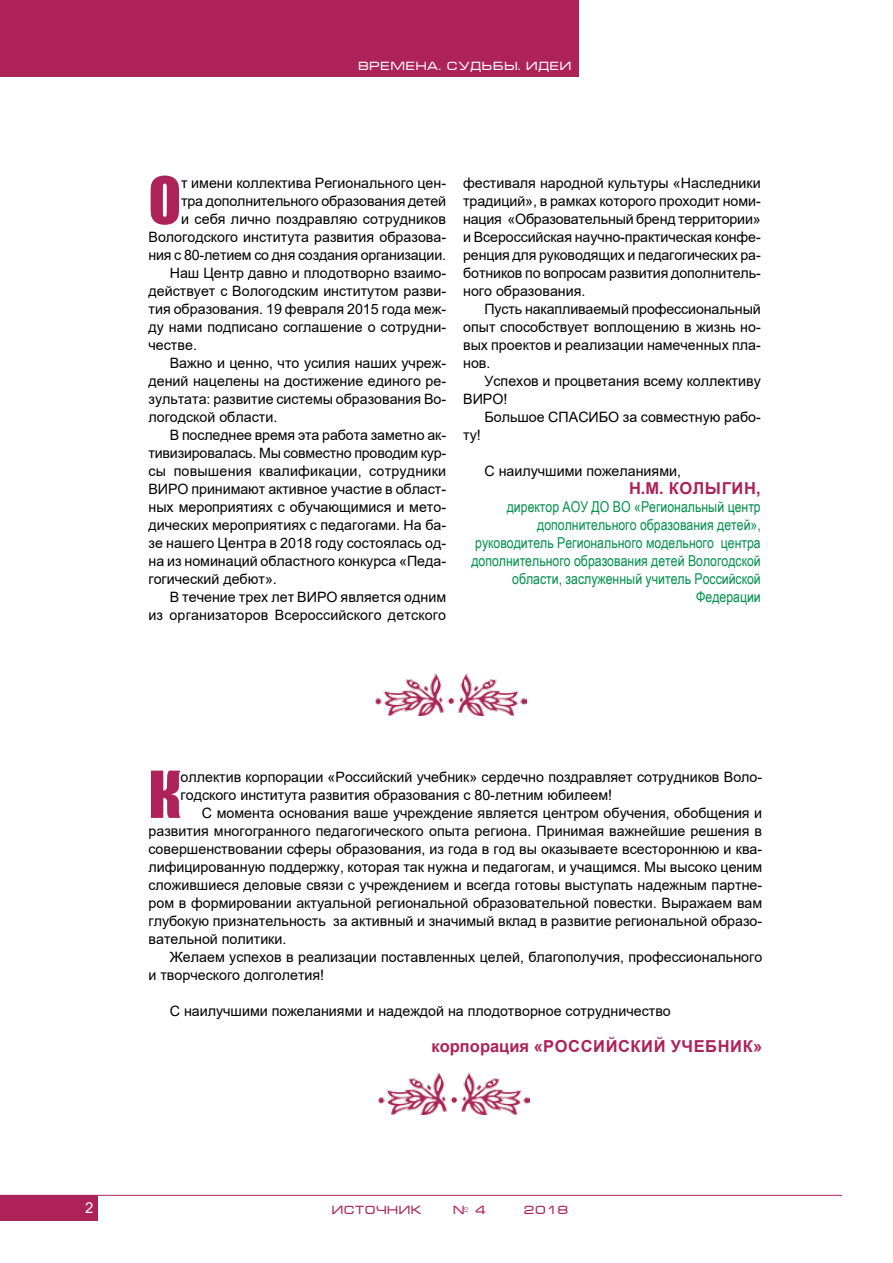
<style>
.page{position:relative;width:893px;height:1263px;background:#fff}
.page>*{position:absolute;margin:0;border:0;box-sizing:border-box;transform-origin:0 0}
.t1{font:59.85px "Impact";color:#ad2259}
.t2{font:700 16.5px "Arial";letter-spacing:.035em;color:#ad2259}
.t3{font:700 16.5px "Arial";color:#ad2259}
.t4{font:15px/18px "Arial Narrow";color:#00904d;text-align:right}
.t5{font:15px "Arial";color:#fff}
.t6{font:14.25px/18px "Arial";color:#000;text-align:justify}
.t7{font:12px "Micra";color:#fff}
.t8{font:12px "Micra";color:#ad2259}
</style>
<div class="page">
<div style="left:0;top:1195px;width:98px;height:26px;background:#ad2259"></div>
<hr style="left:0;top:1195px;width:842px;height:1px;background:#ad2259">
<div style="left:0;top:0;width:578px;height:77px;background:#ad2259"></div>
<img style="left:375px;top:674px;width:151px;height:42px">
<img style="left:378px;top:1072px;width:151px;height:42px">
<p class="t7" style="left:358px;top:60px;width:215px">Времена. судьбы. идеи</p>
<h1 class="t1" style="left:148px;top:154px;width:30px">О</h1>
<p class="t6" style="left:181px;top:174px;width:266px">т имени коллектива Регионального цен-</p>
<p class="t6" style="left:181px;top:192px;width:266px">тра дополнительного образования детей</p>
<p class="t6" style="left:181px;top:210px;width:266px">и себя лично поздравляю сотрудников</p>
<p class="t6" style="left:149px;top:228px;width:299px">Вологодского института развития образова-</p>
<p class="t6" style="left:149px;top:246px;width:299px">ния с 80-летием со дня создания организации.</p>
<p class="t6" style="left:170px;top:264px;width:278px">Наш Центр давно и плодотворно взаимо-</p>
<p class="t6" style="left:149px;top:282px;width:299px">действует с Вологодским институтом разви-</p>
<p class="t6" style="left:149px;top:300px;width:299px">тия образования. 19 февраля 2015 года меж-</p>
<p class="t6" style="left:149px;top:318px;width:299px">ду нами подписано соглашение о сотрудни-</p>
<p class="t6" style="left:149px;top:336px;width:50px">честве.</p>
<p class="t6" style="left:170px;top:354px;width:278px">Важно и ценно, что усилия наших учреж-</p>
<p class="t6" style="left:149px;top:372px;width:299px">дений нацелены на достижение единого ре-</p>
<p class="t6" style="left:149px;top:390px;width:299px">зультата: развитие системы образования Во-</p>
<p class="t6" style="left:149px;top:408px;width:130px">логодской области.</p>
<p class="t6" style="left:170px;top:426px;width:278px">В последнее время эта работа заметно ак-</p>
<p class="t6" style="left:149px;top:444px;width:299px">тивизировалась. Мы совместно проводим кур-</p>
<p class="t6" style="left:149px;top:462px;width:299px">сы повышения квалификации, сотрудники</p>
<p class="t6" style="left:148px;top:480px;width:299px">ВИРО принимают активное участие в област-</p>
<p class="t6" style="left:148px;top:498px;width:299px">ных мероприятиях с обучающимися и мето-</p>
<p class="t6" style="left:148px;top:516px;width:299px">дических мероприятиях с педагогами. На ба-</p>
<p class="t6" style="left:148px;top:534px;width:299px">зе нашего Центра в 2018 году состоялась од-</p>
<p class="t6" style="left:148px;top:552px;width:299px">на из номинаций областного конкурса «Педа-</p>
<p class="t6" style="left:148px;top:570px;width:130px">гогический дебют».</p>
<p class="t6" style="left:170px;top:588px;width:278px">В течение трех лет ВИРО является одним</p>
<p class="t6" style="left:148px;top:606px;width:299px">из организаторов Всероссийского детского</p>
<p class="t6" style="left:463px;top:174px;width:299px">фестиваля народной культуры «Наследники традиций», в рамках которого проходит номи&shy;нация «Образовательный бренд территории» и Всероссийская научно-практическая конфе&shy;ренция для руководящих и педагогических ра&shy;ботников по вопросам развития дополнитель&shy;ного образования.</p>
<p class="t6" style="left:463px;top:300px;width:299px;text-indent:21px">Пусть накапливаемый профессиональный опыт способствует воплощению в жизнь но&shy;вых проектов и реализации намеченных пла&shy;нов.</p>
<p class="t6" style="left:463px;top:372px;width:299px;text-indent:21px">Успехов и процветания всему коллективу<br>ВИРО!</p>
<p class="t6" style="left:484px;top:408px;width:278px">Большое СПАСИБО за совместную рабо-</p>
<p class="t6" style="left:463px;top:426px;width:19px">ту!</p>
<p class="t6" style="left:484px;top:462px;width:198px">С наилучшими пожеланиями,</p>
<p class="t2" style="left:629px;top:476px;width:133px">Н.М. Колыгин,</p>
<p class="t4" style="left:471px;top:497px;width:291px">директор АОУ ДО ВО «Региональный центр дополнительного образования детей», руководитель Регионального модельного центра дополнительного образования детей Вологодской области, заслуженный учитель Российской Федерации</p>
<h1 class="t1" style="left:148px;top:748px;width:31px">К</h1>
<p class="t6" style="left:181px;top:768px;width:583px">оллектив корпорации «Российский учебник» сердечно поздравляет сотрудников Воло&shy;годского института развития образования с 80-летним юбилеем!</p>
<p class="t6" style="left:149px;top:804px;width:615px;text-indent:53px">С момента основания ваше учреждение является центром обучения, обобщения и развития многогранного педагогического опыта региона. Принимая важнейшие решения в совершенствовании сферы образования, из года в год вы оказываете всестороннюю и ква&shy;лифицированную поддержку, которая так нужна и педагогам, и учащимся. Мы высоко ценим сложившиеся деловые связи с учреждением и всегда готовы выступать надежным партне&shy;ром в формировании актуальной региональной образовательной повестки. Выражаем вам глубокую признательность за активный и значимый вклад в развитие региональной образо&shy;вательной политики.</p>
<p class="t6" style="left:149px;top:948px;width:615px;text-indent:21px">Желаем успехов в реализации поставленных целей, благополучия, профессионального и творческого долголетия!</p>
<p class="t6" style="left:170px;top:1002px;width:503px">С наилучшими пожеланиями и надеждой на плодотворное сотрудничество</p>
<p class="t3" style="left:432px;top:1034px;width:137px">корпорация «Росс</p>
<p class="t2" style="left:593px;top:1034px;width:171px">ийский учебник»</p>
<p class="t5" style="left:85px;top:1198px;width:10px">2</p>
<p class="t8" style="left:332px;top:1203px;width:92px">ИСТОЧНИК</p>
<p class="t8" style="left:453px;top:1203px;width:35px">№ 4</p>
<p class="t8" style="left:524px;top:1203px;width:46px">2018</p>
</div>
